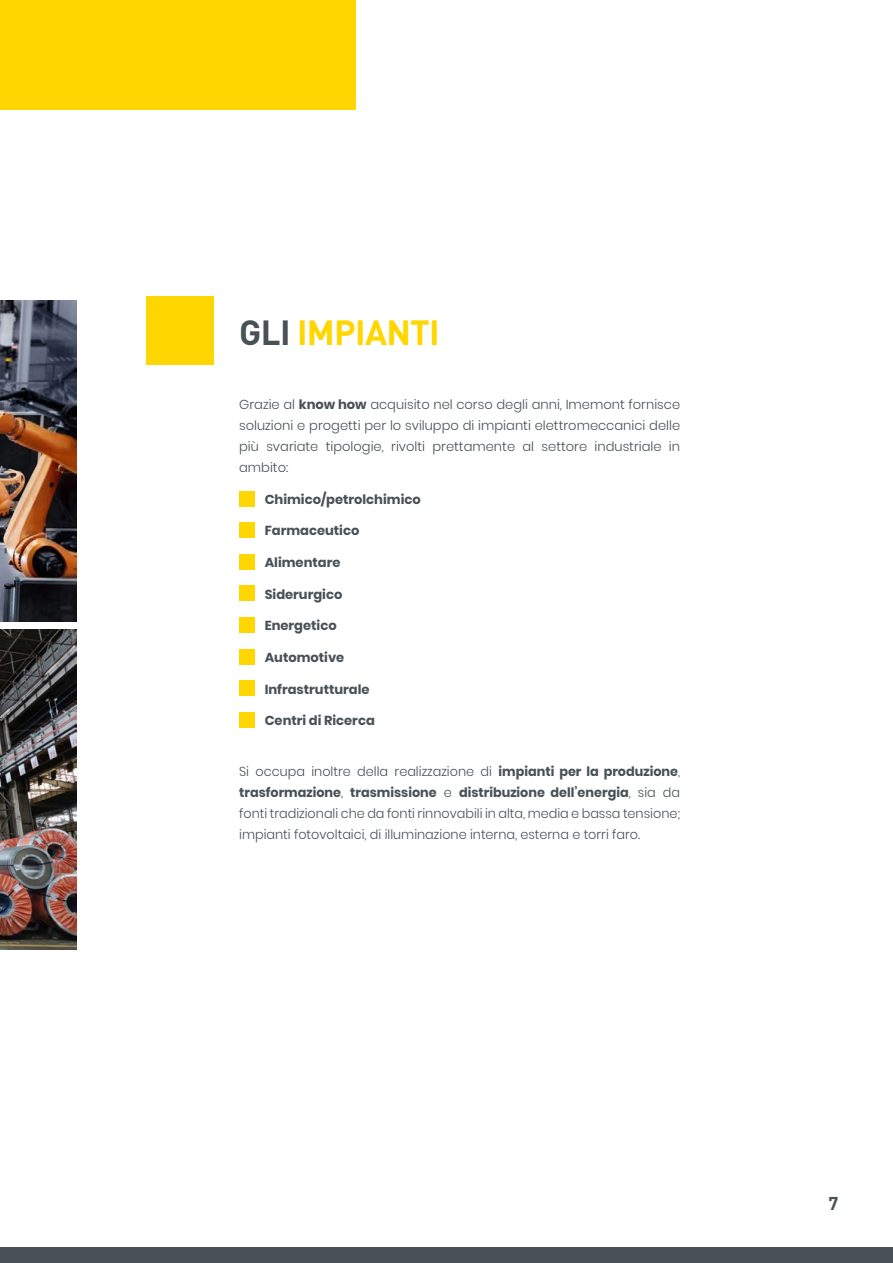
<style>
.page{position:relative;width:893px;height:1263px;background:#fff}
.page>*{position:absolute;margin:0;border:0;box-sizing:border-box;transform-origin:0 0}
.t1{font:700 34.5px "DIN";letter-spacing:-.02em;color:#ffd600}
.t2{font:700 18.3px "DIN";color:#485156}
.t3{font:300 13.05px/21px "Poppins";color:#485156;text-align:justify}
.t4{font:700 13.05px "Poppins";color:#485156}
.s1{color:#485156}
.s2{font-weight:700}
</style>
<div class="page">
<div style="left:0;top:0;width:355px;height:109px;background:#ffd600"></div>
<div style="left:240px;top:491px;width:15px;height:15px;background:#ffd600"></div>
<div style="left:240px;top:554px;width:15px;height:15px;background:#ffd600"></div>
<div style="left:240px;top:617px;width:15px;height:16px;background:#ffd600"></div>
<div style="left:240px;top:681px;width:15px;height:15px;background:#ffd600"></div>
<div style="left:240px;top:522px;width:15px;height:16px;background:#ffd600"></div>
<div style="left:240px;top:586px;width:15px;height:15px;background:#ffd600"></div>
<div style="left:240px;top:649px;width:15px;height:15px;background:#ffd600"></div>
<div style="left:240px;top:712px;width:15px;height:16px;background:#ffd600"></div>
<div style="left:147px;top:297px;width:67px;height:68px;background:#ffd600"></div>
<img style="left:0;top:629px;width:77px;height:320px">
<img style="left:0;top:301px;width:77px;height:320px">
<div style="left:0;top:1247px;width:893px;height:16px;background:#485156"></div>
<h1 class="t1" style="left:239px;top:310px;width:202px"><span class="s1">GLI</span> IMPIANTI</h1>
<p class="t3" style="left:239px;top:394px;width:442px">Grazie al <span class="s2">know how</span> acquisito nel corso degli anni, Imemont fornisce soluzioni e progetti per lo sviluppo di impianti elettromeccanici delle più svariate tipologie, rivolti prettamente al settore industriale in ambito:</p>
<p class="t4" style="left:265px;top:492px;width:158px">Chimico/petrolchimico</p>
<p class="t4" style="left:265px;top:523px;width:96px">Farmaceutico</p>
<p class="t4" style="left:265px;top:555px;width:77px">Alimentare</p>
<p class="t4" style="left:265px;top:586px;width:79px">Siderurgico</p>
<p class="t4" style="left:265px;top:618px;width:74px">Energetico</p>
<p class="t4" style="left:265px;top:650px;width:81px">Automotive</p>
<p class="t4" style="left:265px;top:681px;width:106px">Infrastrutturale</p>
<p class="t4" style="left:265px;top:713px;width:112px">Centri di Ricerca</p>
<p class="t3" style="left:239px;top:761px;width:442px">Si occupa inoltre della realizzazione di <span class="s2">impianti per la produzione</span>, <span class="s2">trasformazione</span>, <span class="s2">trasmissione</span> e <span class="s2">distribuzione dell’energia</span>, sia da fonti tradizionali che da fonti rinnovabili in alta, media e bassa tensione; impianti fotovoltaici, di illuminazione interna, esterna e torri faro.</p>
<h2 class="t2" style="left:828px;top:1191px;width:11px">7</h2>
</div>
